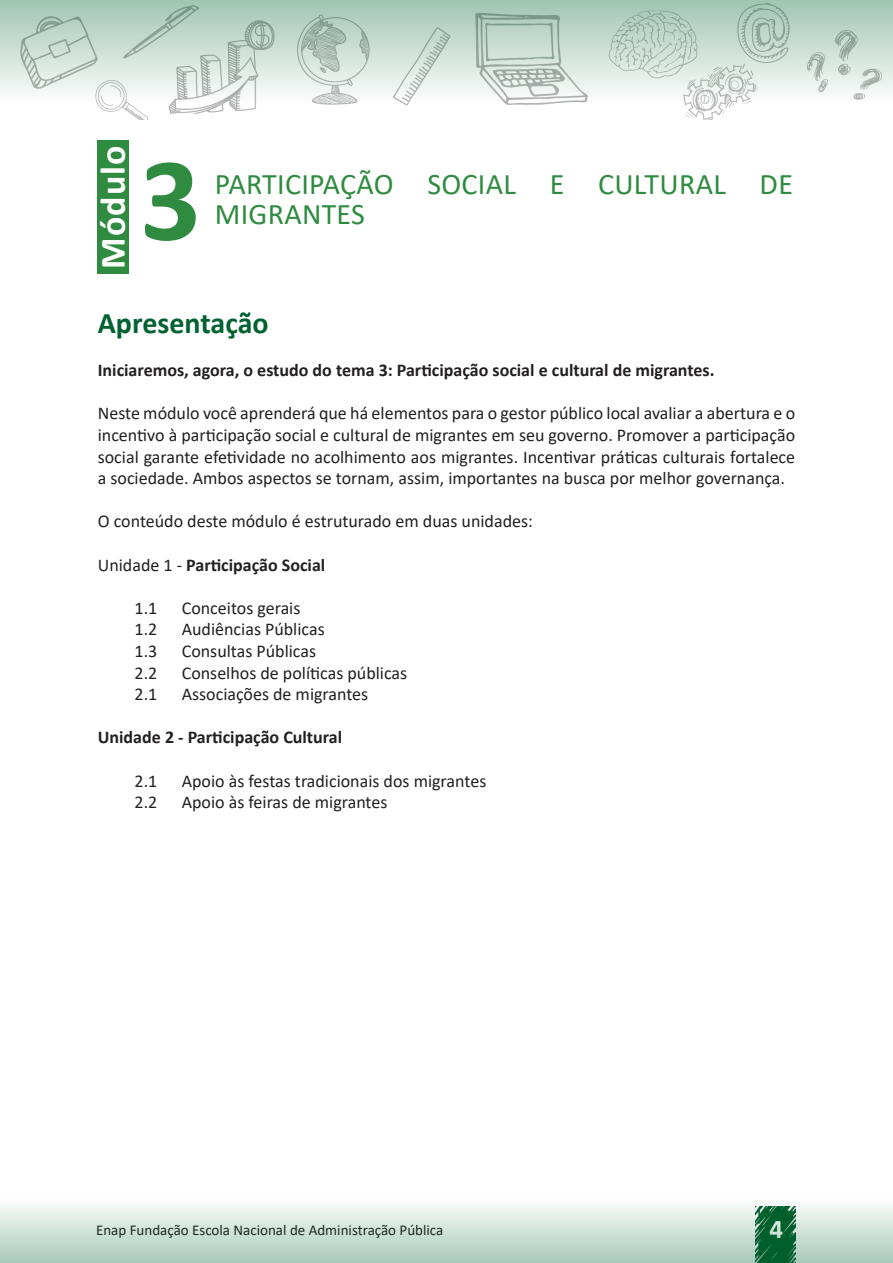
<style>
.page{position:relative;width:893px;height:1263px;background:#fff}
.page>*{position:absolute;margin:0;border:0;box-sizing:border-box;transform-origin:0 0}
.Nome_do_curso_capa{font:700 120px "Calibri";color:#2f8b40}
.Nome_do_curso_capa-2{font:700 36px "Calibri";letter-spacing:.03em;color:#fff}
.Módulo_pag_5{font:30px "Calibri";letter-spacing:.01em;color:#2f8b40}
.Titulo{font:700 30px "Calibri";color:#006131}
.t1{font:700 27px "Calibri";color:#fff}
.texto{font:18px/21.6px "Calibri";color:#231f20;text-align:justify}
.Bullets_marcação{font:18px "Calibri";color:#231f20}
.Texto_negrito{font:700 18px "Calibri";color:#231f20}
.texto-2{font:700 18px "Calibri";color:#231f20}
.t2{font:15px "Calibri";color:#231f20}
.s1{font-weight:400}
</style>
<div class="page">
<svg style="left:0;top:0;width:893px;height:120px"></svg>
<svg style="left:0;top:1205px;width:893px;height:58px"></svg>
<div style="left:98px;top:140px;width:31px;height:134px;background:#2f8b40"></div>
<p class="Nome_do_curso_capa-2" style="left:87px;top:269px;width:125px;rotate:-90deg">Módulo</p>
<p class="Nome_do_curso_capa" style="left:140px;top:115px;width:62px">3</p>
<p class="Módulo_pag_5" style="left:215px;top:163px;width:580px">PARTICIPAÇÃO SOCIAL E CULTURAL DE</p>
<p class="Módulo_pag_5" style="left:215px;top:193px;width:152px">MIGRANTES</p>
<p class="Titulo" style="left:98px;top:302px;width:172px">Apresentação</p>
<p class="Texto_negrito" style="left:98px;top:357px;width:618px">Iniciaremos, agora, o estudo do tema 3: Participação social e cultural de migrantes.</p>
<p class="texto" style="left:98px;top:402px;width:699px">Neste módulo você aprenderá que há elementos para o gestor público local avaliar a abertura e o incentivo à participação social e cultural de migrantes em seu governo. Promover a participação social garante efetividade no acolhimento aos migrantes. Incentivar práticas culturais fortalece a sociedade. Ambos aspectos se tornam, assim, importantes na busca por melhor governança.</p>
<p class="texto" style="left:98px;top:510px;width:437px">O conteúdo deste módulo é estruturado em duas unidades:</p>
<p class="texto-2" style="left:98px;top:552px;width:229px"><span class="s1">Unidade 1 -</span> Participação Social</p>
<p class="Bullets_marcação" style="left:135px;top:595px;width:24px">1.1</p>
<p class="Bullets_marcação" style="left:182px;top:595px;width:120px">Conceitos gerais</p>
<p class="Bullets_marcação" style="left:135px;top:617px;width:24px">1.2</p>
<p class="Bullets_marcação" style="left:182px;top:617px;width:144px">Audiências Públicas</p>
<p class="Bullets_marcação" style="left:135px;top:638px;width:24px">1.3</p>
<p class="Bullets_marcação" style="left:182px;top:638px;width:136px">Consultas Públicas</p>
<p class="Bullets_marcação" style="left:135px;top:660px;width:24px">2.2</p>
<p class="Bullets_marcação" style="left:182px;top:660px;width:227px">Conselhos de políticas públicas</p>
<p class="Bullets_marcação" style="left:135px;top:682px;width:24px">2.1</p>
<p class="Bullets_marcação" style="left:182px;top:682px;width:188px">Associações de migrantes</p>
<p class="Texto_negrito" style="left:98px;top:725px;width:246px">Unidade 2 - Participação Cultural</p>
<p class="Bullets_marcação" style="left:135px;top:768px;width:24px">2.1</p>
<p class="Bullets_marcação" style="left:182px;top:768px;width:306px">Apoio às festas tradicionais dos migrantes</p>
<p class="Bullets_marcação" style="left:135px;top:790px;width:24px">2.2</p>
<p class="Bullets_marcação" style="left:182px;top:790px;width:207px">Apoio às feiras de migrantes</p>
<p class="t2" style="left:96px;top:1220px;width:349px">Enap Fundação Escola Nacional de Administração Pública</p>
<h3 class="t1" style="left:769px;top:1210px;width:15px">4</h3>
</div>
